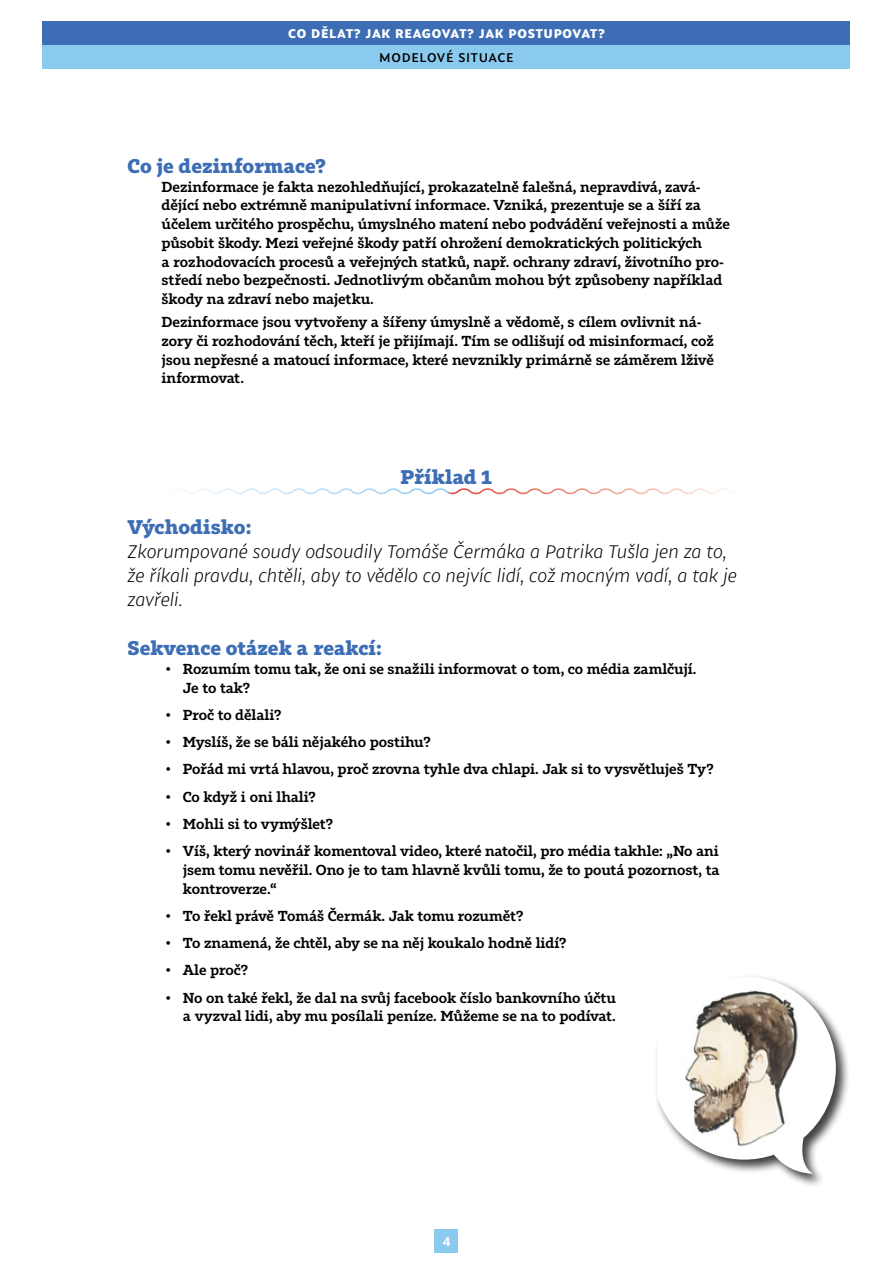
<style>
.page{position:relative;width:893px;height:1263px;background:#fff}
.page>*{position:absolute;margin:0;border:0;box-sizing:border-box;transform-origin:0 0}
.t1{font:italic 300 19.5px/24px "Sprout";color:#000}
.t2{font:700 19.5px "Tabac Slab";letter-spacing:.005em;color:#3d6eb5}
.t3{font:300 14.25px/18.8px "Tabac Slab";letter-spacing:-.005em;color:#000}
.t4{font:800 13.5px "Sprout";letter-spacing:.05em;color:#fff}
.t5{font:500 13.5px "Sprout";letter-spacing:.05em;color:#000}
.t6{font:700 13.5px "Sprout";color:#fff}
</style>
<div class="page">
<div style="left:655px;top:974px;width:196px;height:213px;background:#000;opacity:.75"></div>
<img style="left:657px;top:976px;width:179px;height:198px">
<div style="left:43px;top:21px;width:807px;height:24px;background:#3d6eb5"></div>
<div style="left:43px;top:46px;width:807px;height:23px;background:#8bcaef"></div>
<div style="left:435px;top:1229px;width:23px;height:23px;background:#8bcaef"></div>
<svg style="left:181px;top:488px;width:550px;height:7px"></svg>
<p class="t4" style="left:288px;top:24px;width:318px">CO DĚLAT? JAK REAGOVAT? JAK POSTUPOVAT?</p>
<p class="t5" style="left:379px;top:49px;width:136px">MODELOVÉ SITUACE</p>
<h1 class="t2" style="left:128px;top:154px;width:200px">Co je dezinformace?</h1>
<p class="t3" style="left:162px;top:177px;width:570px">Dezinformace je fakta nezohledňující, prokazatelně falešná, nepravdivá, zavá&shy;dějící nebo extrémně manipulativní informace. Vzniká, prezentuje se a šíří za účelem určitého prospěchu, úmyslného matení nebo podvádění veřejnosti a může působit škody. Mezi veřejné škody patří ohrožení demokratických politických<br>a rozhodovacích procesů a veřejných statků, např. ochrany zdraví, životního pro&shy;středí nebo bezpečnosti. Jednotlivým občanům mohou být způsobeny například škody na zdraví nebo majetku.</p>
<p class="t3" style="left:162px;top:313px;width:554px">Dezinformace jsou vytvořeny a šířeny úmyslně a vědomě, s cílem ovlivnit ná&shy;zory či rozhodování těch, kteří je přijímají. Tím se odlišují od misinformací, což jsou nepřesné a matoucí informace, které nevznikly primárně se záměrem lživě informovat.</p>
<h1 class="t2" style="left:401px;top:465px;width:93px">Příklad 1</h1>
<h1 class="t2" style="left:128px;top:514px;width:125px">Východisko:</h1>
<h1 class="t1" style="left:128px;top:538px;width:611px">Zkorumpované soudy odsoudily Tomáše Čermáka a Patrika Tušla jen za to, že říkali pravdu, chtěli, aby to vědělo co nejvíc lidí, což mocným vadí, a tak je zavřeli.</h1>
<h1 class="t2" style="left:128px;top:636px;width:256px">Sekvence otázek a reakcí:</h1>
<p class="t3" style="left:183px;top:659px;width:515px;text-indent:-17px">• Rozumím tomu tak, že oni se snažili informovat o tom, co média zamlčují.<br>Je to tak?</p>
<p class="t3" style="left:166px;top:705px;width:117px">• Proč to dělali?</p>
<p class="t3" style="left:166px;top:733px;width:267px">• Myslíš, že se báli nějakého postihu?</p>
<p class="t3" style="left:166px;top:760px;width:549px">• Pořád mi vrtá hlavou, proč zrovna tyhle dva chlapi. Jak si to vysvětluješ Ty?</p>
<p class="t3" style="left:166px;top:787px;width:151px">• Co když i oni lhali?</p>
<p class="t3" style="left:166px;top:814px;width:169px">• Mohli si to vymýšlet?</p>
<p class="t3" style="left:183px;top:842px;width:538px;text-align:justify;text-indent:-17px">• Víš, který novinář komentoval video, které natočil, pro média takhle: „No ani jsem tomu nevěřil. Ono je to tam hlavně kvůli tomu, že to poutá pozornost, ta kontroverze.“</p>
<p class="t3" style="left:166px;top:906px;width:359px">• To řekl právě Tomáš Čermák. Jak tomu rozumět?</p>
<p class="t3" style="left:166px;top:934px;width:402px">• To znamená, že chtěl, aby se na něj koukalo hodně lidí?</p>
<p class="t3" style="left:166px;top:961px;width:84px">• Ale proč?</p>
<p class="t3" style="left:166px;top:988px;width:452px;text-align:right">• No on také řekl, že dal na svůj facebook číslo bankovního účtu a vyzval lidi, aby mu posílali peníze. Můžeme se na to podívat.</p>
<p class="t6" style="left:442px;top:1232px;width:10px">4</p>
</div>
